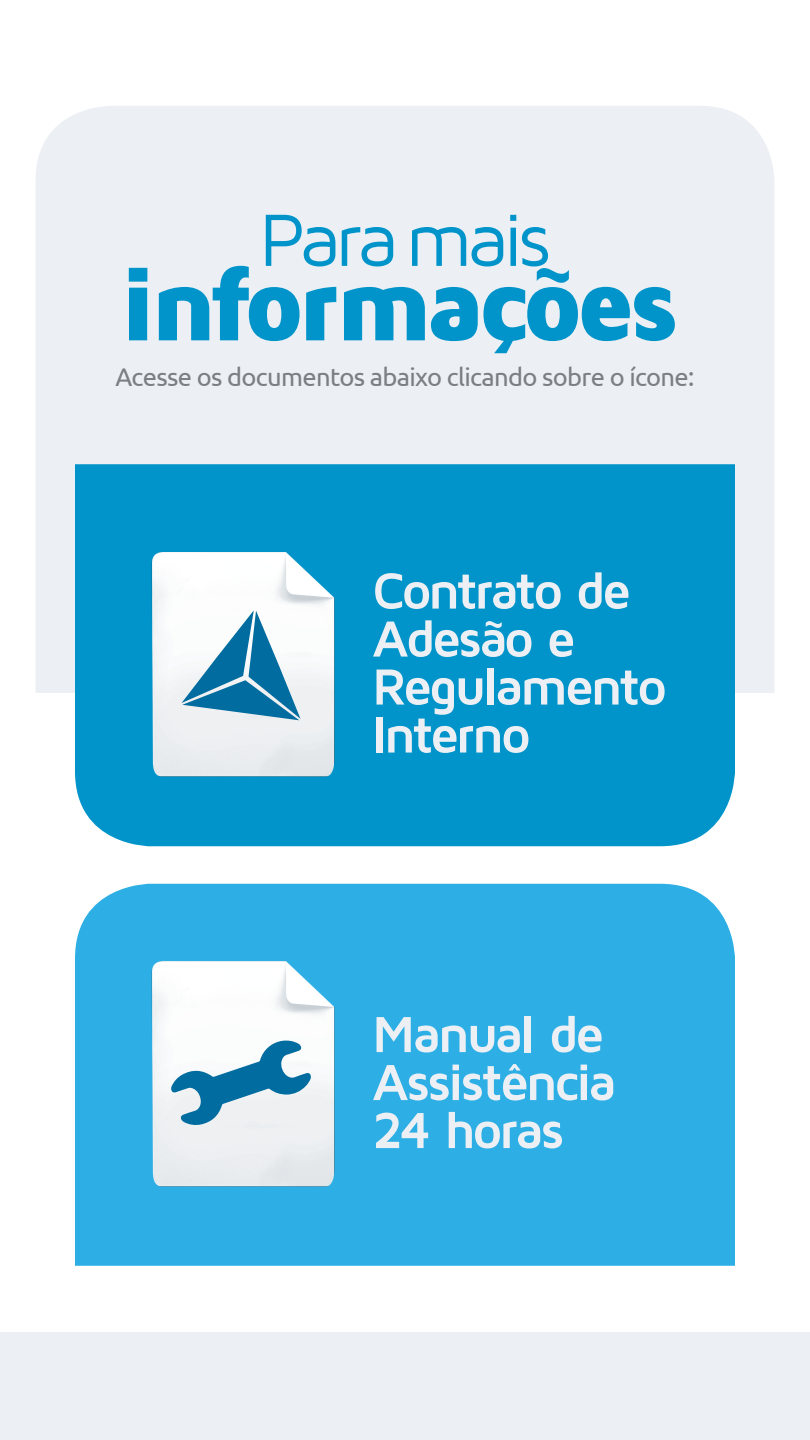
<style>
.page{position:relative;width:810px;height:1440px;background:#fff}
.page>*{position:absolute;margin:0;border:0;box-sizing:border-box;transform-origin:0 0}
.t1{font:900 105.6px "Maven Pro";letter-spacing:-.06em;color:#0094ca}
.t2{font:76.57px "Maven Pro";letter-spacing:-.065em;color:#0094ca}
.t3{font:700 52.5px/48px "Maven Pro";letter-spacing:-.065em;color:#ecf0f4}
.t4{font:25.5px "Ubuntu";letter-spacing:-.025em;color:#7b7f84}
</style>
<div class="page">
<div style="left:36px;top:106px;width:738px;height:587px;background:#ecf0f4"></div>
<div style="left:75px;top:884px;width:660px;height:382px;background:#2dafe6"></div>
<div style="left:0;top:1332px;width:810px;height:108px;background:#ecf0f4"></div>
<div style="left:75px;top:464px;width:660px;height:382px;background:#0094ca"></div>
<img style="left:142px;top:543px;width:204px;height:245px">
<svg style="left:182px;top:610px;width:119px;height:110px"></svg>
<img style="left:142px;top:952px;width:204px;height:245px">
<svg style="left:171px;top:1040px;width:140px;height:86px"></svg>
<h2 class="t2" style="left:259px;top:200px;width:293px">Para mais</h2>
<h1 class="t1" style="left:119px;top:248px;width:562px">informações</h1>
<p class="t4" style="left:116px;top:361px;width:580px">Acesse os documentos abaixo clicando sobre o ícone:</p>
<p class="t3" style="left:372px;top:567px;width:296px">Contrato de<br>Adesão e<br>Regulamento<br>Interno</p>
<p class="t3" style="left:372px;top:1011px;width:246px">Manual de<br>Assistência<br>24 horas</p>
</div>
